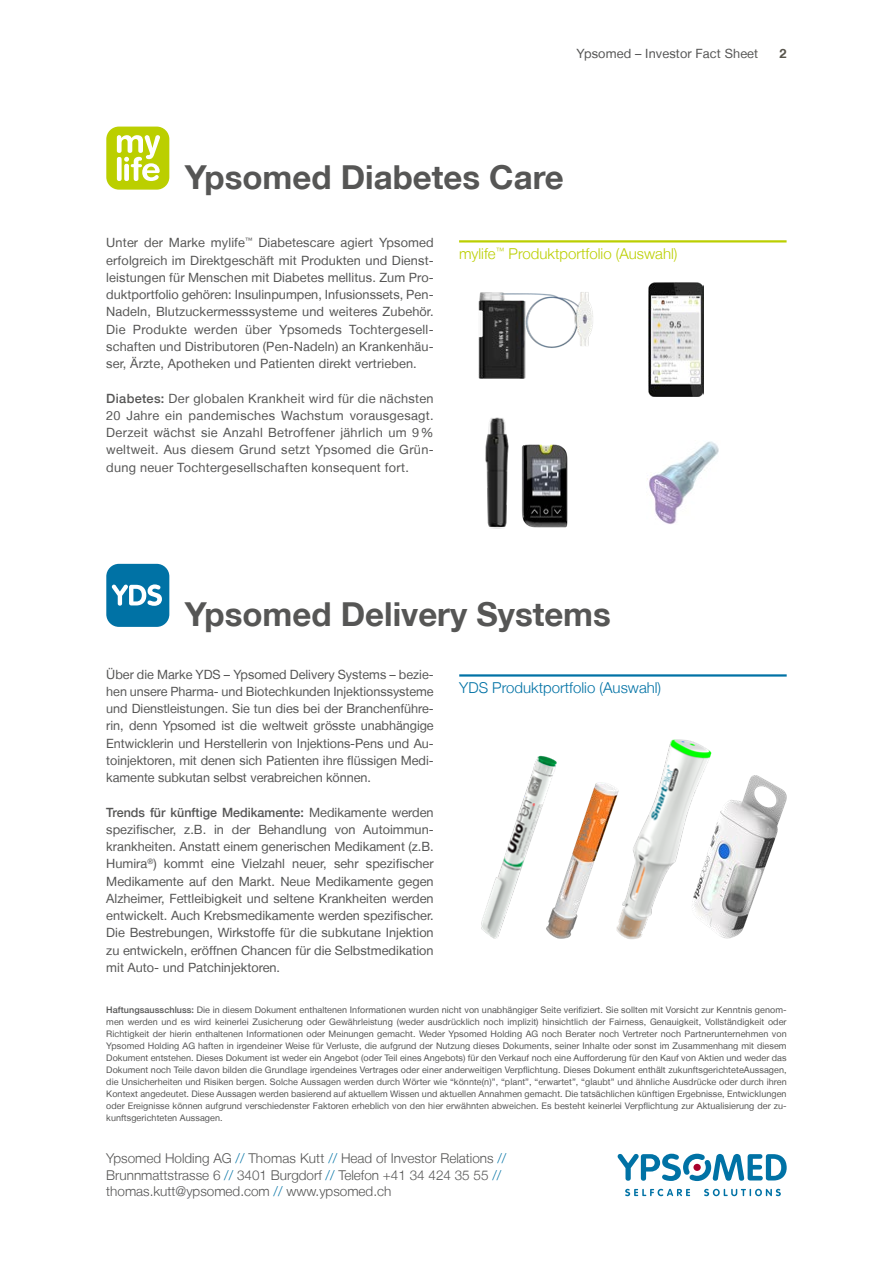
<style>
.page{position:relative;width:893px;height:1263px;background:#fff}
.page>*{position:absolute;margin:0;border:0;box-sizing:border-box;transform-origin:0 0}
.t1{font:700 33px "Helvetica Neue LT";color:#565655}
.t2{font:300 15px "Helvetica Neue LT";color:#bbcf00}
.t3{font:300 15px "Helvetica Neue LT";color:#0072a5}
.t4{font:300 13.5px/16.5px "Helvetica Neue LT";color:#565655}
.t5{font:12.75px/17.2px "Helvetica Neue LT";letter-spacing:.01em;color:#565655;text-align:justify}
.t6{font:700 12.75px "Helvetica Neue LT";color:#57544b}
.t7{font:9px/12px "Helvetica Neue LT";letter-spacing:.01em;color:#565655;text-align:justify}
.s1{font-weight:500}
.s2{color:#0072a5}
</style>
<div class="page">
<img style="left:485px;top:417px;width:24px;height:111px">
<img style="left:647px;top:441px;width:72px;height:83px">
<div style="left:106px;top:127px;width:63px;height:63px;background:#bbcf00;border-radius:13px"></div>
<svg style="left:117px;top:135px;width:43px;height:46px"></svg>
<hr style="left:459px;top:240px;width:328px;height:2px;background:#bbcf00">
<div style="left:106px;top:564px;width:63px;height:63px;background:#0072a5;border-radius:13px"></div>
<svg style="left:112px;top:584px;width:50px;height:22px"></svg>
<hr style="left:459px;top:674px;width:328px;height:3px;background:#0072a5">
<svg style="left:625px;top:1189px;width:65px;height:7px"></svg>
<svg style="left:704px;top:1189px;width:77px;height:7px"></svg>
<svg style="left:618px;top:1154px;width:169px;height:27px"></svg>
<img style="left:478px;top:292px;width:115px;height:87px">
<img style="left:522px;top:444px;width:46px;height:84px">
<img style="left:648px;top:283px;width:56px;height:114px">
<img style="left:619px;top:739px;width:93px;height:200px">
<img style="left:481px;top:755px;width:76px;height:184px">
<img style="left:542px;top:780px;width:77px;height:159px">
<img style="left:680px;top:772px;width:107px;height:167px">
<p class="t5" style="left:577px;top:44px;width:183px">Ypsomed – Investor Fact Sheet</p>
<p class="t6" style="left:780px;top:45px;width:9px">2</p>
<h1 class="t1" style="left:185px;top:157px;width:380px">Ypsomed Diabetes Care</h1>
<p class="t5" style="left:106px;top:234px;width:329px">Unter der Marke mylife<sup>™</sup> Diabetescare agiert Ypsomed erfolgreich im Direktgeschäft mit Produkten und Dienst&shy;leistungen für Menschen mit Diabetes mellitus. Zum Pro&shy;duktportfolio gehören: Insulinpumpen, Infusionssets, Pen-Nadeln, Blutzuckermesssysteme und weiteres Zubehör.<br>Die Produkte werden über Ypsomeds Tochtergesell&shy;schaften und Distributoren (Pen-Nadeln) an Krankenhäu&shy;ser, Ärzte, Apotheken und Patienten direkt vertrieben.</p>
<p class="t5" style="left:106px;top:389px;width:329px"><span class="s1">Diabetes:</span> Der globalen Krankheit wird für die nächsten 20 Jahre ein pandemisches Wachstum vorausgesagt.<br>Derzeit wächst sie Anzahl Betroffener jährlich um 9% weltweit. Aus diesem Grund setzt Ypsomed die Grün&shy;dung neuer Tochtergesellschaften konsequent fort.</p>
<p class="t2" style="left:459px;top:244px;width:220px">mylife<sup>™</sup> Produktportfolio (Auswahl)</p>
<h1 class="t1" style="left:185px;top:594px;width:427px">Ypsomed Delivery Systems</h1>
<p class="t5" style="left:106px;top:665px;width:329px">Über die Marke YDS – Ypsomed Delivery Systems – bezie&shy;hen unsere Pharma- und Biotechkunden Injektionssysteme und Dienstleistungen. Sie tun dies bei der Branchenführe&shy;rin, denn Ypsomed ist die weltweit grösste unabhängige Entwicklerin und Herstellerin von Injektions-Pens und Au&shy;toinjektoren, mit denen sich Patienten ihre flüssigen Medi&shy;kamente subkutan selbst verabreichen können.</p>
<p class="t5" style="left:106px;top:803px;width:329px"><span class="s1">Trends für künftige Medikamente:</span> Medikamente werden spezifischer, z.B. in der Behandlung von Autoimmun&shy;krankheiten. Anstatt einem generischen Medikament (z.B.<br>Humira<sup>®</sup>) kommt eine Vielzahl neuer, sehr spezifischer Medikamente auf den Markt. Neue Medikamente gegen Alzheimer, Fettleibigkeit und seltene Krankheiten werden entwickelt. Auch Krebsmedikamente werden spezifischer.<br>Die Bestrebungen, Wirkstoffe für die subkutane Injektion zu entwickeln, eröffnen Chancen für die Selbstmedikation mit Auto- und Patchinjektoren.</p>
<p class="t3" style="left:459px;top:678px;width:203px">YDS Produktportfolio (Auswahl)</p>
<p class="t7" style="left:106px;top:1003px;width:682px"><span class="s1">Haftungsausschluss:</span> Die in diesem Dokument enthaltenen Informationen wurden nicht von unabhängiger Seite verifiziert. Sie sollten mit Vorsicht zur Kenntnis genom&shy;men werden und es wird keinerlei Zusicherung oder Gewährleistung (weder ausdrücklich noch implizit) hinsichtlich der Fairness, Genauigkeit, Vollständigkeit oder Richtigkeit der hierin enthaltenen Informationen oder Meinungen gemacht. Weder Ypsomed Holding AG noch Berater noch Vertreter noch Partnerunternehmen von Ypsomed Holding AG haften in irgendeiner Weise für Verluste, die aufgrund der Nutzung dieses Dokuments, seiner Inhalte oder sonst im Zusammenhang mit diesem Dokument entstehen. Dieses Dokument ist weder ein Angebot (oder Teil eines Angebots) für den Verkauf noch eine Aufforderung für den Kauf von Aktien und weder das Dokument noch Teile davon bilden die Grundlage irgendeines Vertrages oder einer anderweitigen Verpflichtung. Dieses Dokument enthält zukunftsgerichteteAussagen, die Unsicherheiten und Risiken bergen. Solche Aussagen werden durch Wörter wie “könnte(n)”, “plant”, “erwartet”, “glaubt” und ähnliche Ausdrücke oder durch ihren Kontext angedeutet. Diese Aussagen werden basierend auf aktuellem Wissen und aktuellen Annahmen gemacht. Die tatsächlichen künftigen Ergebnisse, Entwicklungen oder Ereignisse können aufgrund verschiedenster Faktoren erheblich von den hier erwähnten abweichen. Es besteht keinerlei Verpflichtung zur Aktualisierung der zu&shy;kunftsgerichteten Aussagen.</p>
<p class="t4" style="left:106px;top:1150px;width:402px">Ypsomed Holding AG <span class="s2">//</span> Thomas Kutt <span class="s2">//</span> Head of Investor Relations <span class="s2">//<br></span>Brunnmattstrasse 6 <span class="s2">//</span> 3401 Burgdorf <span class="s2">//</span> Telefon +41 34 424 35 55 <span class="s2">// </span>thomas.kutt@ypsomed.com <span class="s2">//</span> www.ypsomed.ch</p>
</div>
